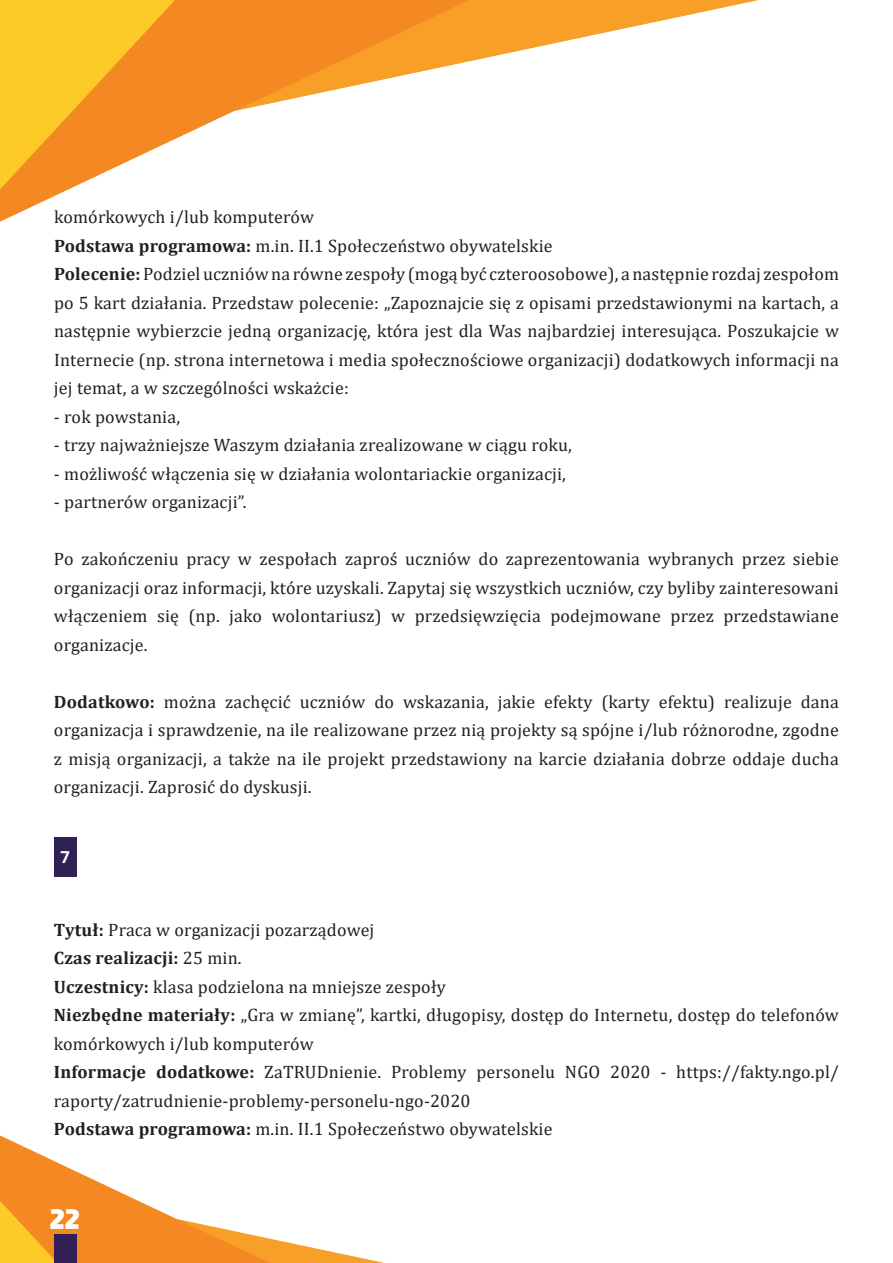
<style>
.page{position:relative;width:893px;height:1263px;background:#fff}
.page>*{position:absolute;margin:0;border:0;box-sizing:border-box;transform-origin:0 0}
.t1{font:800 19.5px "moon get";color:#fff}
.t2{font:18px/28.5px "Cambria";letter-spacing:.01em;color:#231f20}
.t3{font:700 16.5px "Open Sans";color:#fff}
.s1{font-weight:700}
</style>
<div class="page">
<img style="left:0;top:0;width:759px;height:1263px">
<div style="left:54px;top:1234px;width:22px;height:29px;background:#311f57"></div>
<div style="left:54px;top:838px;width:22px;height:39px;background:#2f2155"></div>
<p class="t2" style="left:54px;top:203px;width:786px">komórkowych i/lub komputerów<br><span class="s1">Podstawa programowa:</span> m.in. II.1 Społeczeństwo obywatelskie<br><span class="s1">Polecenie:</span>Podziel uczniówna równe zespoły (mogą być czteroosobowe), a następnie rozdaj zespołom po 5 kart działania. Przedstaw polecenie: „Zapoznajcie się z opisami przedstawionymi na kartach, a następnie wybierzcie jedną organizację, która jest dla Was najbardziej interesująca. Poszukajcie w Internecie (np. strona internetowa i media społecznościowe organizacji) dodatkowych informacji na jej temat, a w szczególności wskażcie:</p>
<p class="t2" style="left:54px;top:402px;width:128px">- rok powstania,</p>
<p class="t2" style="left:54px;top:431px;width:519px">- trzy najważniejsze Waszym działania zrealizowane w ciągu roku,</p>
<p class="t2" style="left:54px;top:459px;width:513px">- możliwość włączenia się w działania wolontariackie organizacji,</p>
<p class="t2" style="left:54px;top:488px;width:194px">- partnerów organizacji”.</p>
<p class="t2" style="left:54px;top:545px;width:786px;text-align:justify">Po zakończeniu pracy w zespołach zaproś uczniów do zaprezentowania wybranych przez siebie organizacji oraz informacji, które uzyskali. Zapytaj się wszystkich uczniów, czy byliby zainteresowani włączeniem się (np. jako wolontariusz) w przedsięwzięcia podejmowane przez przedstawiane organizacje.</p>
<p class="t2" style="left:54px;top:687px;width:786px;text-align:justify"><span class="s1">Dodatkowo:</span> można zachęcić uczniów do wskazania, jakie efekty (karty efektu) realizuje dana organizacja i sprawdzenie, na ile realizowane przez nią projekty są spójne i/lub różnorodne, zgodne z misją organizacji, a także na ile projekt przedstawiony na karcie działania dobrze oddaje ducha organizacji. Zaprosić do dyskusji.</p>
<p class="t3" style="left:61px;top:845px;width:11px">7</p>
<p class="t2" style="left:54px;top:915px;width:786px"><span class="s1">Tytuł:</span> Praca w organizacji pozarządowej<br><span class="s1">Czas realizacji:</span> 25 min.<br><span class="s1">Uczestnicy:</span> klasa podzielona na mniejsze zespoły<br><span class="s1">Niezbędne materiały:</span> „Gra w zmianę”, kartki, długopisy, dostęp do Internetu, dostęp do telefonów komórkowych i/lub komputerów<br><span class="s1">Informacje dodatkowe:</span> ZaTRUDnienie. Problemy personelu NGO 2020 - https://fakty.ngo.pl/ raporty/zatrudnienie-problemy-personelu-ngo-2020<br><span class="s1">Podstawa programowa:</span> m.in. II.1 Społeczeństwo obywatelskie</p>
<p class="t1" style="left:50px;top:1206px;width:31px">22</p>
</div>
